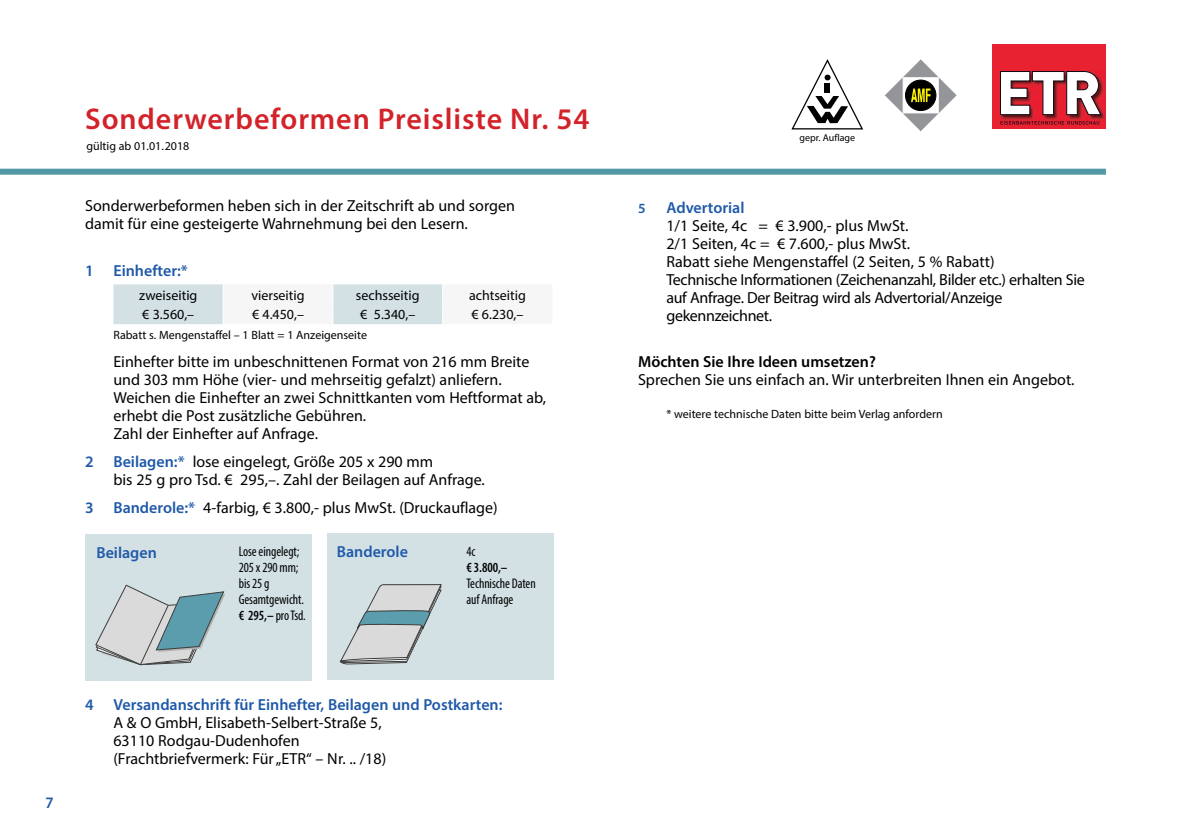
<style>
.page{position:relative;width:1191px;height:840px;background:#fff}
.page>*{position:absolute;margin:0;border:0;box-sizing:border-box;transform-origin:0 0}
.t1{font:600 30px "Myriad Pro";letter-spacing:.03em;color:#d2232a}
.t2{font:16px/18px "Myriad Pro";color:#000}
.t3{font:16px/18px "Myriad Pro";letter-spacing:-.02em;color:#000}
.t4{font:600 16px "Myriad Pro";color:#1f59a9}
.t5{font:600 16px "Myriad Pro";color:#000}
.t6{font:600 16px "Myriad Pro";color:#1f59a9;scale:.95 1}
.t7{font:condensed 14px/16px "Myriad Pro";letter-spacing:-.005em;color:#000;scale:.95 1}
.t8{font:14px "Myriad Pro";color:#000}
.t9{font:600 condensed 14px "Myriad Pro";color:#000;scale:.95 1}
.t10{font:600 14px "Myriad Pro";color:#1f59a9}
.t11{font:12px "Myriad Pro";color:#000}
.t12{font:10px "Myriad Pro";color:#000}
.s1{font-weight:600;color:#1f59a9}
.s2{font-weight:600}
</style>
<div class="page">
<div style="left:0;top:168px;width:1106px;height:6px;background:#5098a6"></div>
<svg style="left:791px;top:59px;width:72px;height:71px"></svg>
<svg style="left:885px;top:60px;width:71px;height:71px"></svg>
<div style="left:992px;top:44px;width:114px;height:85px;background:#e92232"></div>
<svg style="left:1000px;top:121px;width:99px;height:4px"></svg>
<img style="left:1000px;top:78px;width:105px;height:42px">
<svg style="left:1000px;top:71px;width:101px;height:44px"></svg>
<svg style="left:113px;top:284px;width:330px;height:40px"></svg>
<div style="left:85px;top:533px;width:227px;height:147px;background:#d3e1e5"></div>
<svg style="left:95px;top:584px;width:130px;height:80px"></svg>
<div style="left:327px;top:533px;width:227px;height:146px;background:#d3e1e5"></div>
<svg style="left:339px;top:584px;width:103px;height:79px"></svg>
<p class="t6" style="left:45px;top:792px;width:10px">7</p>
<h1 class="t1" style="left:85px;top:100px;width:506px">Sonderwerbeformen Preisliste Nr. 54</h1>
<p class="t11" style="left:86px;top:138px;width:104px">gültig ab 01.01.2018</p>
<p class="t2" style="left:85px;top:196px;width:431px">Sonderwerbeformen heben sich in der Zeitschrift ab und sorgen damit für eine gesteigerte Wahrnehmung bei den Lesern.</p>
<p class="t4" style="left:85px;top:261px;width:104px">1 Einhefter:*</p>
<p class="t8" style="left:139px;top:286px;width:60px">zweiseitig</p>
<p class="t8" style="left:251px;top:286px;width:55px">vierseitig</p>
<p class="t8" style="left:356px;top:286px;width:65px">sechsseitig</p>
<p class="t8" style="left:469px;top:286px;width:58px">achtseitig</p>
<p class="t8" style="left:142px;top:306px;width:53px">€ 3.560,–</p>
<p class="t8" style="left:252px;top:306px;width:53px">€ 4.450,–</p>
<p class="t8" style="left:360px;top:306px;width:57px">€ 5.340,–</p>
<p class="t8" style="left:471px;top:306px;width:53px">€ 6.230,–</p>
<p class="t11" style="left:113px;top:327px;width:255px">Rabatt s. Mengenstaffel – 1 Blatt = 1 Anzeigenseite</p>
<p class="t2" style="left:113px;top:352px;width:434px">Einhefter bitte im unbeschnittenen Format von 216 mm Breite und 303 mm Höhe (vier- und mehrseitig gefalzt) anliefern.<br>Weichen die Einhefter an zwei Schnittkanten vom Heftformat ab, erhebt die Post zusätzliche Gebühren.<br>Zahl der Einhefter auf Anfrage.</p>
<p class="t2" style="left:113px;top:452px;width:373px;text-indent:-28px"><span class="s1">2 Beilagen:*</span> lose eingelegt, Größe 205 x 290 mm<br>bis 25 g pro Tsd. € 295,–. Zahl der Beilagen auf Anfrage.</p>
<p class="t2" style="left:85px;top:498px;width:414px"><span class="s1">3 Banderole:*</span> 4-farbig, € 3.800,- plus MwSt. (Druckauflage)</p>
<p class="t4" style="left:96px;top:542px;width:62px">Beilagen</p>
<p class="t7" style="left:239px;top:543px;width:72px">Lose eingelegt;<br>205 x 290 mm; bis 25 g<br>Gesamtgewicht. <span class="s2">€ 295,–</span> pro Tsd.</p>
<p class="t4" style="left:337px;top:541px;width:73px">Banderole</p>
<p class="t7" style="left:466px;top:543px;width:11px">4c</p>
<p class="t9" style="left:466px;top:559px;width:45px">€ 3.800,–</p>
<p class="t7" style="left:466px;top:575px;width:74px">Technische Daten auf Anfrage</p>
<p class="t4" style="left:85px;top:694px;width:419px">4 Versandanschrift für Einhefter, Beilagen und Postkarten:</p>
<p class="t2" style="left:113px;top:713px;width:274px">A &amp; O GmbH, Elisabeth-Selbert-Straße 5,<br>63110 Rodgau-Dudenhofen (Frachtbriefvermerk: Für „ETR“ – Nr. .. /18)</p>
<p class="t12" style="left:799px;top:131px;width:57px">gepr. Auflage</p>
<p class="t10" style="left:638px;top:199px;width:9px">5</p>
<p class="t4" style="left:666px;top:197px;width:80px">Advertorial</p>
<p class="t3" style="left:666px;top:216px;width:420px">1/1 Seite, 4c = € 3.900,- plus MwSt.<br>2/1 Seiten, 4c = € 7.600,- plus MwSt.<br>Rabatt siehe Mengenstaffel (2 Seiten, 5 % Rabatt)<br>Technische Informationen (Zeichenanzahl, Bilder etc.) erhalten Sie auf Anfrage. Der Beitrag wird als Advertorial/Anzeige gekennzeichnet.</p>
<p class="t5" style="left:638px;top:351px;width:239px">Möchten Sie Ihre Ideen umsetzen?</p>
<p class="t2" style="left:638px;top:370px;width:438px">Sprechen Sie uns einfach an. Wir unterbreiten Ihnen ein Angebot.</p>
<p class="t11" style="left:666px;top:406px;width:278px">* weitere technische Daten bitte beim Verlag anfordern</p>
</div>
